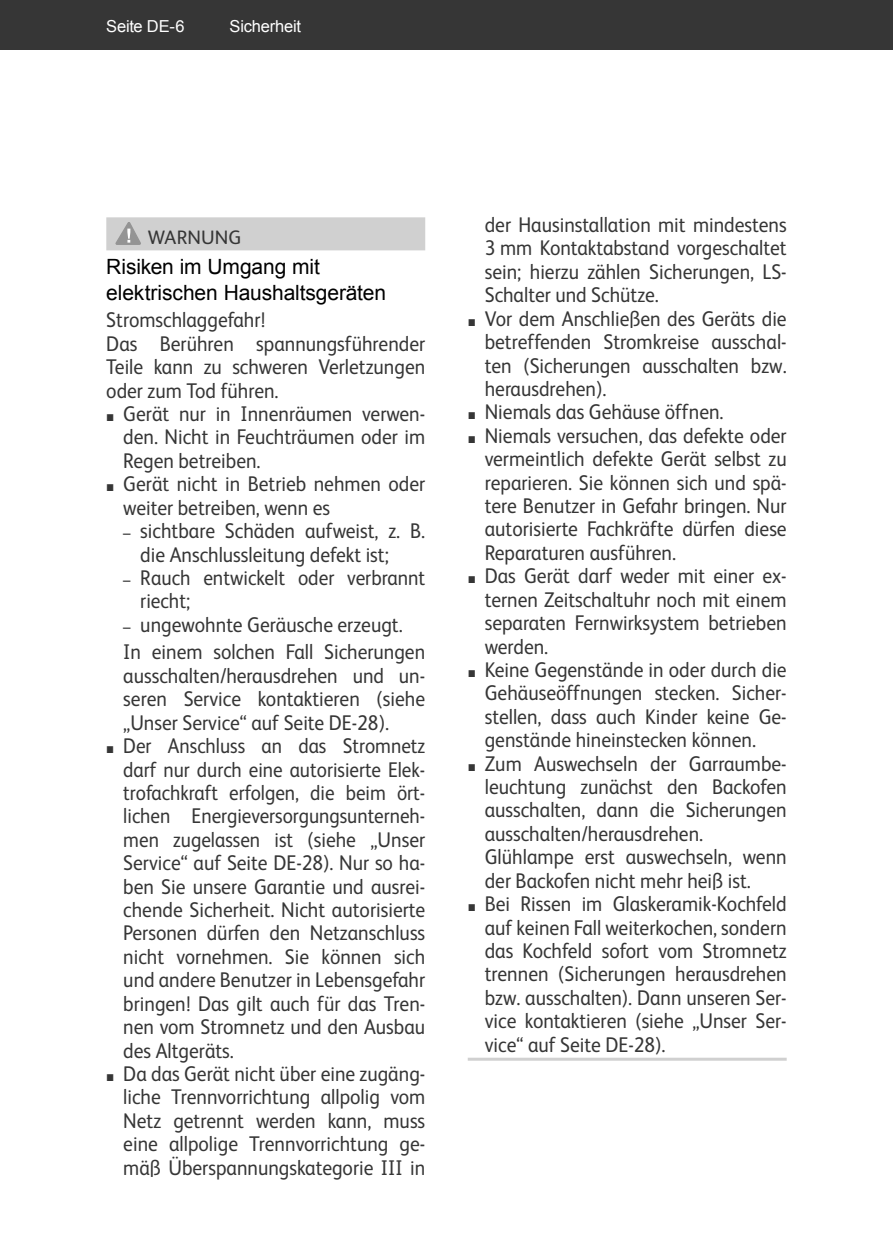
<style>
.page{position:relative;width:893px;height:1234px;background:#fff}
.page>*{position:absolute;margin:0;border:0;box-sizing:border-box;transform-origin:0 0}
.t1{font:21.3px/23.4px "FS Albert";color:#363636;text-align:justify;scale:.92 1}
.t2{font:21.3px/23.4px "FS Albert";color:#363636;text-align:justify;scale:.9 1}
.t3{font:21.3px/23.4px "FS Albert";color:#363636;scale:.91 1}
.t4{font:21px/25.2px "Arial";letter-spacing:-.005em;color:#000}
.t5{font:19.5px "FS Albert";letter-spacing:.005em;color:#363636}
.t6{font:16.5px "Arial";letter-spacing:-.015em;color:#fff}
.s1{font-family:"Arial";font-size:14.7px}
</style>
<div class="page">
<div style="left:0;top:0;width:893px;height:50px;background:#363636"></div>
<div style="left:106px;top:217px;width:319px;height:33px;background:#d0d0d0"></div>
<svg style="left:116px;top:222px;width:25px;height:23px"></svg>
<hr style="left:468px;top:1057px;width:319px;height:3px;background:#d0d0d0">
<p class="t6" style="left:106px;top:17px;width:80px">Seite DE-6</p>
<p class="t6" style="left:230px;top:17px;width:73px">Sicherheit</p>
<p class="t5" style="left:148px;top:230px;width:95px">WARNUNG</p>
<p class="t4" style="left:106px;top:254px;width:281px">Risiken im Umgang mit elektrischen Haushaltsgeräten</p>
<p class="t1" style="left:106px;top:310px;width:348px;text-align:left">Stromschlaggefahr!<br>Das Berühren spannungsführender<br>Teile kann zu schweren Verletzungen oder zum Tod führen.</p>
<p class="t1" style="left:123px;top:404px;width:330px;text-indent:-17px"><span class="s1">■</span> Gerät nur in Innenräumen verwen&shy;den. Nicht in Feuchträumen oder im Regen betreiben.</p>
<p class="t1" style="left:123px;top:474px;width:330px;text-indent:-17px"><span class="s1">■</span> Gerät nicht in Betrieb nehmen oder weiter betreiben, wenn es</p>
<p class="t1" style="left:140px;top:521px;width:311px;text-indent:-17px"><span class="s1">–</span> sichtbare Schäden aufweist, z. B. die Anschlussleitung defekt ist;</p>
<p class="t3" style="left:140px;top:567px;width:315px;text-indent:-17px"><span class="s1">–</span> Rauch entwickelt oder verbrannt riecht;</p>
<p class="t1" style="left:123px;top:612px;width:330px;line-height:27.6px"><span class="s1">–</span> ungewohnte Geräusche erzeugt.<br>In einem solchen Fall Sicherungen</p>
<p class="t1" style="left:123px;top:665px;width:330px">ausschalten/herausdrehen und un&shy;seren Service kontaktieren (siehe „Unser Service“ auf Seite DE-28).</p>
<p class="t2" style="left:123px;top:735px;width:337px;text-indent:-17px"><span class="s1">■</span> Der Anschluss an das Stromnetz darf nur durch eine autorisierte Elek&shy;trofachkraft erfolgen, die beim ört&shy;lichen Energieversorgungsunterneh&shy;men zugelassen ist (siehe „Unser Service“ auf Seite DE-28). Nur so ha&shy;ben Sie unsere Garantie und ausrei&shy;chende Sicherheit. Nicht autorisierte Personen dürfen den Netz anschluss nicht vor neh men. Sie können sich und andere Benutzer in Le bens ge fahr brin gen! Das gilt auch für das Tren&shy;nen vom Stromnetz und den Aus bau des Altgeräts.</p>
<p class="t1" style="left:123px;top:1063px;width:330px;text-indent:-17px"><span class="s1">■</span> Da das Gerät nicht über eine zugäng&shy;liche Trennvorrichtung allpolig vom Netz getrennt werden kann, muss eine allpolige Trennvorrichtung ge&shy;mäß Überspannungskategorie III in</p>
<p class="t1" style="left:485px;top:215px;width:330px">der Hausinstallation mit mindestens 3 mm Kontaktabstand vorgeschaltet sein; hierzu zählen Sicherungen, LS-Schalter und Schütze.</p>
<p class="t1" style="left:485px;top:308px;width:330px;text-indent:-17px"><span class="s1">■</span> Vor dem Anschließen des Geräts die betreffenden Strom kreise ausschal&shy;ten ( Sicherungen ausschalten bzw. herausdrehen) .</p>
<p class="t1" style="left:468px;top:402px;width:280px"><span class="s1">■</span> Niemals das Gehäuse öffnen.</p>
<p class="t1" style="left:485px;top:425px;width:330px;text-indent:-17px"><span class="s1">■</span> Nie mals versuchen, das de fek te oder ver meint lich defekte Gerät selbst zu re pa rie ren. Sie kön nen sich und spä&shy;te re Be nut zer in Gefahr brin gen. Nur au to ri sier te Fach kräf te dürfen die se Re pa ra tu ren ausführen.</p>
<p class="t1" style="left:485px;top:566px;width:330px;text-indent:-17px"><span class="s1">■</span> Das Gerät darf weder mit einer ex&shy;ternen Zeitschaltuhr noch mit einem separaten Fernwirk system betrieben werden.</p>
<p class="t1" style="left:485px;top:659px;width:330px;text-indent:-17px"><span class="s1">■</span> Keine Gegenstände in oder durch die Gehäuseöffnungen stecken. Sicher&shy;stellen, dass auch Kinder keine Ge&shy;genstände hineinstecken können.</p>
<p class="t1" style="left:485px;top:753px;width:330px;text-align:left;text-indent:-17px"><span class="s1">■</span> Zum Auswechseln der Garraumbe&shy;leuchtung zunächst den Backofen ausschalten, dann die Sicherungen ausschalten/herausdrehen.<br>Glühlampe erst auswechseln, wenn der Backofen nicht mehr heiß ist.</p>
<p class="t1" style="left:485px;top:893px;width:330px;text-indent:-17px"><span class="s1">■</span> Bei Rissen im Glaskeramik-Kochfeld auf keinen Fall wei terkochen, sondern das Koch feld sofort vom Stromnetz trennen ( Sicherungen herausdrehen bzw. ausschalten). Dann unseren Ser&shy;vice kontaktieren (siehe „Unser Ser&shy;vice“ auf Seite DE-28).</p>
</div>
